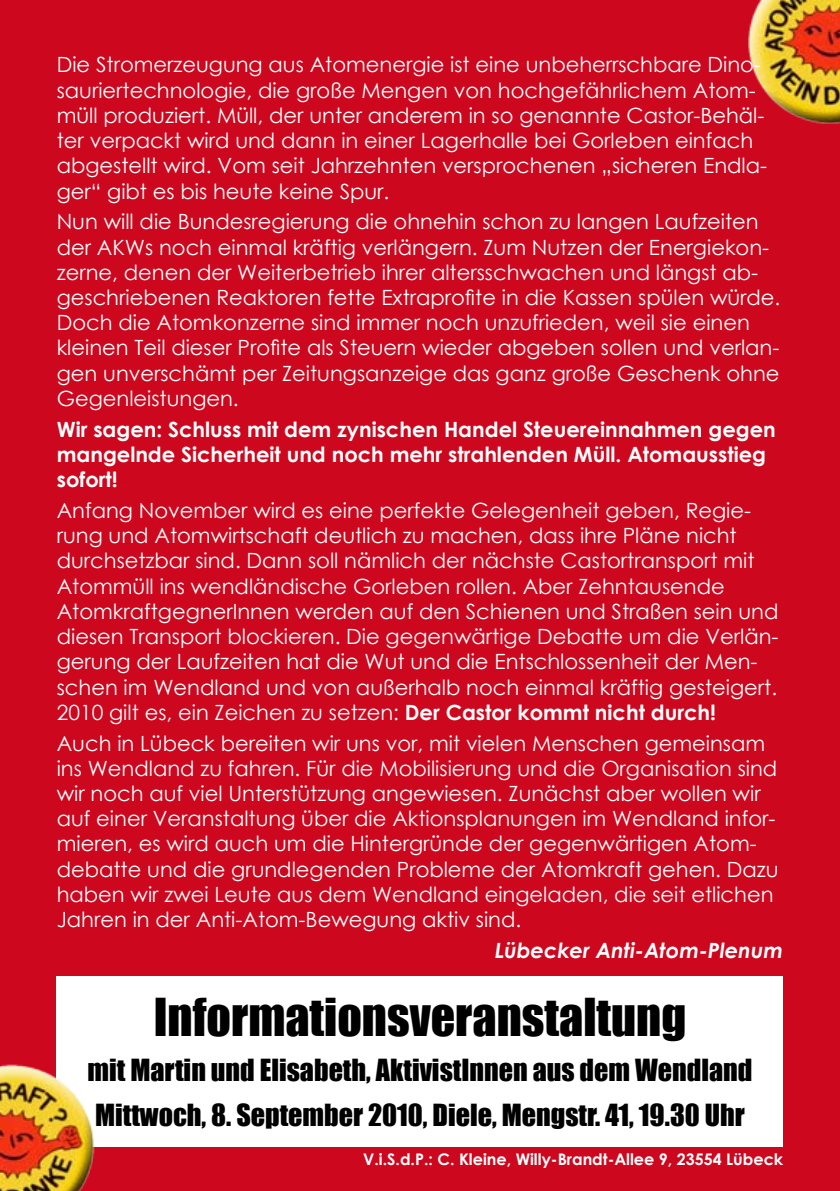
<style>
.page{position:relative;width:840px;height:1191px;background:#fff}
.page>*{position:absolute;margin:0;border:0;box-sizing:border-box;transform-origin:0 0}
.t1{font:48px "Impact";color:#000}
.t2{font:28px/45px "Impact";color:#000}
.t3{font:21px/25.2px "Century Gothic";color:#fff}
.t4{font:700 21px/25.2px "Century Gothic";color:#fff}
.t5{font:italic 700 21px "Century Gothic";color:#fff}
.t6{font:700 16px "Century Gothic";color:#fff}
.s1{font-weight:700}
</style>
<div class="page">
<div style="left:0;top:0;width:839px;height:1191px;background:#cc071e"></div>
<img style="left:744px;top:0;width:95px;height:125px">
<div style="left:57px;top:977px;width:725px;height:170px;background:#fff"></div>
<img style="left:0;top:1059px;width:96px;height:132px">
<p class="t3" style="left:57px;top:52px;width:711px">Die Stromerzeugung aus Atomenergie ist eine unbeherrschbare Dino&shy;sauriertechnologie, die große Mengen von hochgefährlichem Atom&shy;müll produziert. Müll, der unter anderem in so genannte Castor-Behäl&shy;ter verpackt wird und dann in einer Lagerhalle bei Gorleben einfach abgestellt wird. Vom seit Jahrzehnten versprochenen „sicheren Endla&shy;ger“ gibt es bis heute keine Spur.</p>
<p class="t3" style="left:57px;top:209px;width:724px">Nun will die Bundesregierung die ohnehin schon zu langen Laufzeiten der AKWs noch einmal kräftig verlängern. Zum Nutzen der Energiekon&shy;zerne, denen der Weiterbetrieb ihrer altersschwachen und längst ab&shy;geschriebenen Reaktoren fette Extraprofite in die Kassen spülen würde.<br>Doch die Atomkonzerne sind immer noch unzufrieden, weil sie einen kleinen Teil dieser Profite als Steuern wieder abgeben sollen und verlan&shy;gen unverschämt per Zeitungsanzeige das ganz große Geschenk ohne Gegenleistungen.</p>
<p class="t4" style="left:57px;top:415px;width:720px">Wir sagen: Schluss mit dem zynischen Handel Steuereinnahmen gegen mangelnde Sicherheit und noch mehr strahlenden Müll. Atomausstieg sofort!</p>
<p class="t3" style="left:57px;top:497px;width:722px">Anfang November wird es eine perfekte Gelegenheit geben, Regie&shy;rung und Atomwirtschaft deutlich zu machen, dass ihre Pläne nicht durchsetzbar sind. Dann soll nämlich der nächste Castortransport mit Atommüll ins wendländische Gorleben rollen. Aber Zehntausende AtomkraftgegnerInnen werden auf den Schienen und Straßen sein und diesen Transport blockieren. Die gegenwärtige Debatte um die Verlän&shy;gerung der Laufzeiten hat die Wut und die Entschlossenheit der Men&shy;schen im Wendland und von außerhalb noch einmal kräftig gesteigert.<br>2010 gilt es, ein Zeichen zu setzen: <span class="s1">Der Castor kommt nicht durch!</span></p>
<p class="t3" style="left:57px;top:730px;width:722px">Auch in Lübeck bereiten wir uns vor, mit vielen Menschen gemeinsam ins Wendland zu fahren. Für die Mobilisierung und die Organisation sind wir noch auf viel Unterstützung angewiesen. Zunächst aber wollen wir auf einer Veranstaltung über die Aktionsplanungen im Wendland infor&shy;mieren, es wird auch um die Hintergründe der gegenwärtigen Atom&shy;debatte und die grundlegenden Probleme der Atomkraft gehen. Dazu haben wir zwei Leute aus dem Wendland eingeladen, die seit etlichen Jahren in der Anti-Atom-Bewegung aktiv sind.</p>
<p class="t5" style="left:494px;top:934px;width:290px">Lübecker Anti-Atom-Plenum</p>
<h1 class="t1" style="left:154px;top:980px;width:534px">Informationsveranstaltung</h1>
<h2 class="t2" style="left:87px;top:1046px;width:666px">mit Martin und Elisabeth, AktivistInnen aus dem Wendland<br>Mittwoch, 8. September 2010, Diele, Mengstr. 41, 19.30 Uhr</h2>
<p class="t6" style="left:363px;top:1147px;width:421px">V.i.S.d.P.: C. Kleine, Willy-Brandt-Allee 9, 23554 Lübeck</p>
</div>
